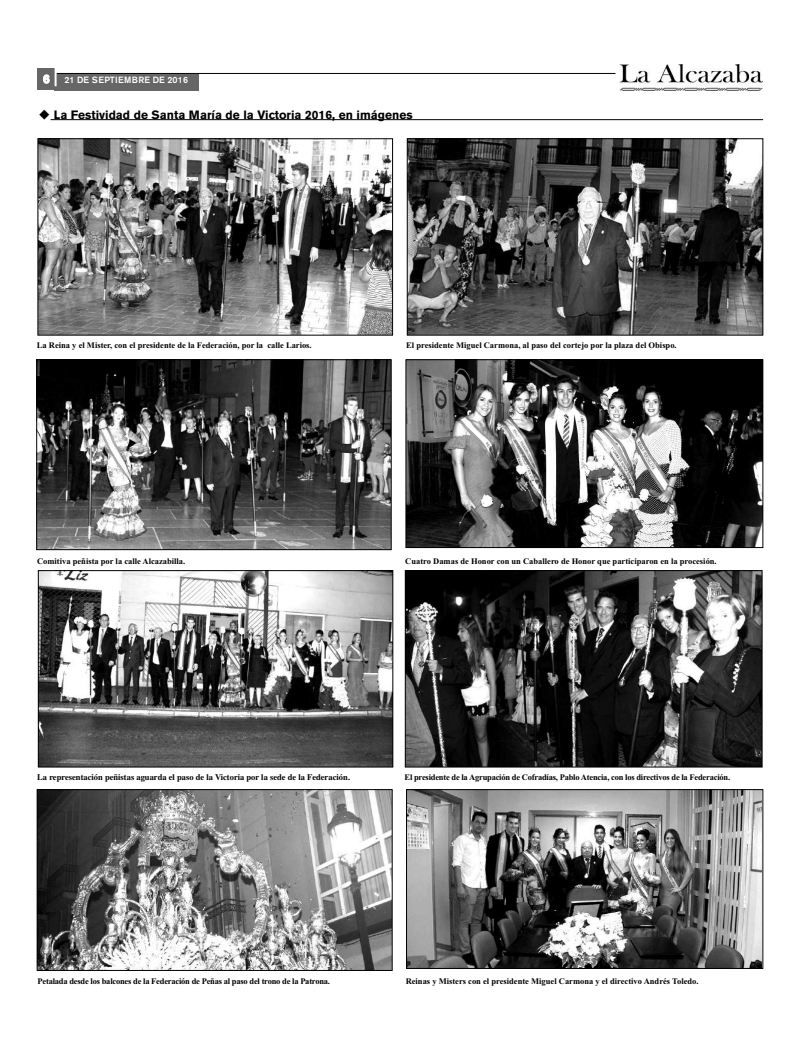
<style>
.page{position:relative;width:800px;height:1049px;background:#fff}
.page>*{position:absolute;margin:0;border:0;box-sizing:border-box;transform-origin:0 0}
.t1{font:700 12px "Akzidenz Grotesk BE";color:#000}
.t2{font:500 9px "Akzidenz Grotesk BE";letter-spacing:.02em;color:#fff}
.t3{font:700 8.5px "Times New Roman";color:#000}
.t4{font:700 8.5px "Times New Roman";letter-spacing:-.025em;color:#000}
.t5{font:700 8.5px "Times";color:#000}
.s1{font-weight:700;font-size:12px}
</style>
<div class="page">
<hr style="left:51px;top:119px;width:712px;height:1px;background:#000">
<div style="left:619px;top:61px;width:144px;height:31px;background:linear-gradient(to right,#fff,#fff)"></div>
<img style="left:619px;top:65px;width:143px;height:25px">
<div style="left:54px;top:74px;width:145px;height:16px;background:#666"></div>
<hr style="left:56px;top:73px;width:559px;height:1px;background:#000">
<div style="left:37px;top:69px;width:18px;height:21px;background:#666"></div>
<hr style="left:55px;top:65px;width:2px;height:21px;background:#fff">
<img style="left:39px;top:791px;width:351px;height:178px">
<div style="left:37px;top:789px;width:355px;height:182px;border:1px solid #000"></div>
<img style="left:408px;top:791px;width:353px;height:176px">
<div style="left:406px;top:789px;width:357px;height:180px;border:1px solid #000"></div>
<img style="left:40px;top:572px;width:351px;height:193px">
<div style="left:38px;top:570px;width:355px;height:197px;border:1px solid #000"></div>
<img style="left:407px;top:572px;width:353px;height:193px">
<div style="left:405px;top:570px;width:357px;height:197px;border:1px solid #000"></div>
<img style="left:38px;top:361px;width:351px;height:187px">
<div style="left:36px;top:359px;width:355px;height:191px;border:1px solid #000"></div>
<img style="left:407px;top:361px;width:354px;height:185px">
<div style="left:405px;top:359px;width:358px;height:189px;border:1px solid #000"></div>
<img style="left:40px;top:140px;width:351px;height:193px">
<div style="left:38px;top:138px;width:355px;height:197px;border:1px solid #000"></div>
<img style="left:409px;top:140px;width:352px;height:193px">
<div style="left:407px;top:138px;width:356px;height:197px;border:1px solid #000"></div>
<p class="t2" style="left:43px;top:77px;width:147px"><span class="s1">6</span> 21 DE SEPTIEMBRE DE 2016</p>
<h1 class="t1" style="left:38px;top:110px;width:375px">◆ La Festividad de Santa María de la Victoria 2016, en imágenes</h1>
<p class="t3" style="left:37px;top:340px;width:276px">La Reina y el Mister, con el presidente de la Federación, por la calle Larios.</p>
<p class="t3" style="left:406px;top:340px;width:272px">El presidente Miguel Carmona, al paso del cortejo por la plaza del Obispo.</p>
<p class="t3" style="left:37px;top:556px;width:150px">Comitiva peñista por la calle Alcazabilla.</p>
<p class="t3" style="left:405px;top:556px;width:313px">Cuatro Damas de Honor con un Caballero de Honor que participaron en la procesión.</p>
<p class="t5" style="left:37px;top:772px;width:314px">La representación peñistas aguarda el paso de la Victoria por la sede de la Federación.</p>
<p class="t4" style="left:404px;top:772px;width:327px">El presidente de la Agrupación de Cofradías, Pablo Atencia, con los directivos de la Federación.</p>
<p class="t4" style="left:38px;top:976px;width:294px">Petalada desde los balcones de la Federación de Peñas al paso del trono de la Patrona.</p>
<p class="t3" style="left:405px;top:976px;width:294px">Reinas y Misters con el presidente Miguel Carmona y el directivo Andrés Toledo.</p>
</div>
